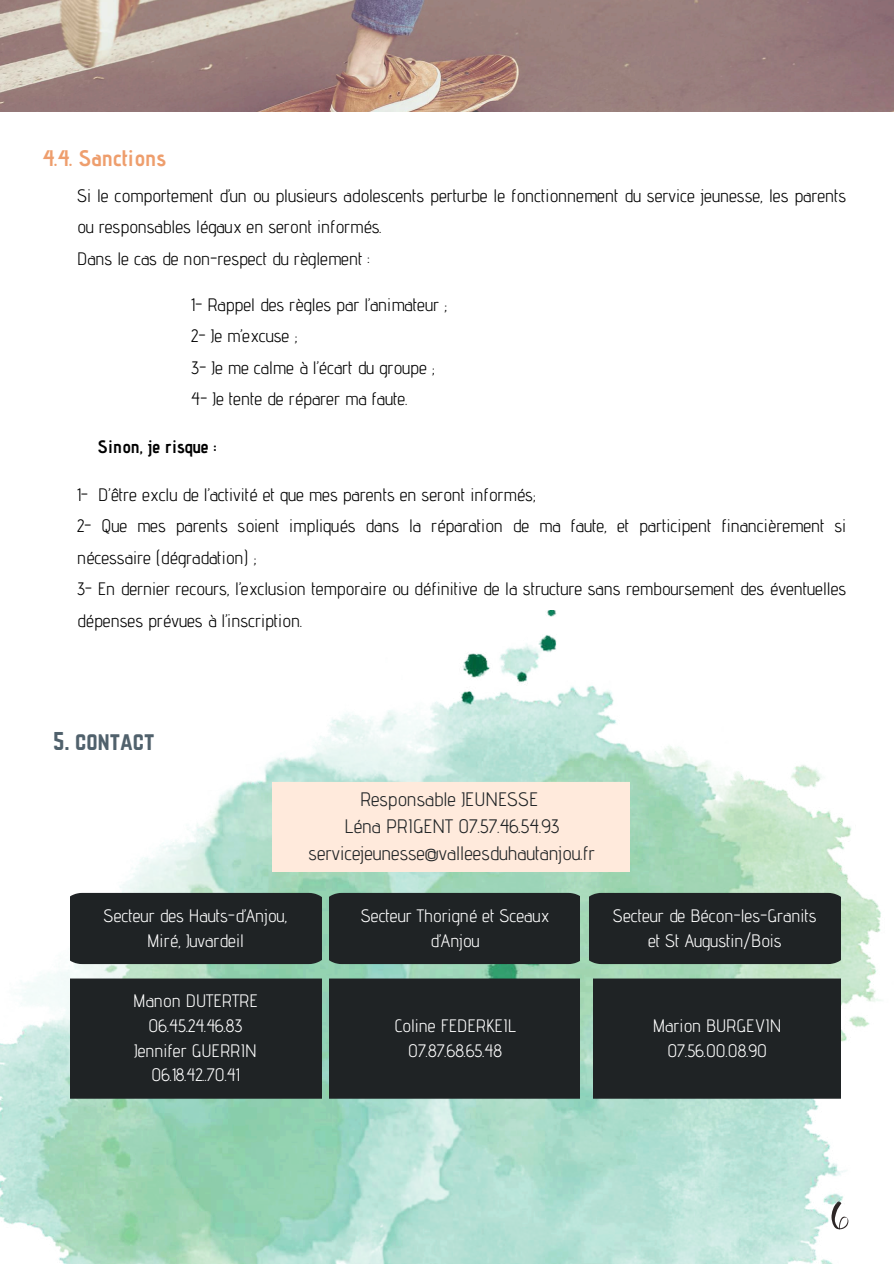
<style>
.page{position:relative;width:894px;height:1264px;background:#fff}
.page>*{position:absolute;margin:0;border:0;box-sizing:border-box;transform-origin:0 0}
.t1{font:700 22.5px "Advent Pro";color:#ee9e6d}
.t2{font:22.5px "Norwester";color:#50616c}
.t3{font:19.5px/27px "Advent Pro";color:#1f2325;text-align:center}
.t4{font:18px/31.5px "Advent Pro";color:#000}
.t5{font:18px/24.8px "Advent Pro";color:#fff;text-align:center}
.t6{font:700 18px "Advent Pro";color:#000}
</style>
<div class="page">
<img style="left:0;top:0;width:893px;height:112px">
<img style="left:0;top:610px;width:881px;height:653px">
<div style="left:273px;top:782px;width:356px;height:90px;background:#ffeadc"></div>
<div style="left:330px;top:978px;width:249px;height:120px;background:#1f2325"></div>
<div style="left:70px;top:978px;width:251px;height:120px;background:#1f2325"></div>
<div style="left:593px;top:978px;width:247px;height:120px;background:#1f2325"></div>
<div style="left:330px;top:892px;width:249px;height:72px;background:#1f2325"></div>
<div style="left:70px;top:892px;width:251px;height:72px;background:#1f2325"></div>
<div style="left:589px;top:892px;width:251px;height:72px;background:#1f2325"></div>
<p class="t1" style="left:43px;top:144px;width:125px">4.4. Sanctions</p>
<p class="t4" style="left:77px;top:179px;width:770px">Si le comportement d’un ou plusieurs adolescents perturbe le fonctionnement du service jeunesse, les parents ou responsables légaux en seront informés.<br>Dans le cas de non-respect du règlement :</p>
<p class="t4" style="left:191px;top:288px;width:257px">1- Rappel des règles par l’animateur ;<br>2- Je m’excuse ;<br>3- Je me calme à l’écart du groupe ;<br>4- Je tente de réparer ma faute.</p>
<p class="t6" style="left:98px;top:436px;width:120px">Sinon, je risque :</p>
<p class="t4" style="left:77px;top:478px;width:770px">1- D’être exclu de l’activité et que mes parents en seront informés;<br>2- Que mes parents soient impliqués dans la réparation de ma faute, et participent financièrement si nécessaire (dégradation) ;<br>3- En dernier recours, l’exclusion temporaire ou définitive de la structure sans remboursement des éventuelles dépenses prévues à l’inscription.</p>
<p class="t2" style="left:53px;top:727px;width:103px">5. CONTACT</p>
<p class="t3" style="left:308px;top:785px;width:288px">Responsable JEUNESSE<br>Léna PRIGENT 07.57.46.54.93 servicejeunesse@valleesduhautanjou.fr</p>
<p class="t5" style="left:104px;top:902px;width:185px">Secteur des Hauts-d’Anjou,<br>Miré, Juvardeil</p>
<p class="t5" style="left:612px;top:902px;width:205px">Secteur de Bécon-les-Granits et St Augustin/Bois</p>
<p class="t5" style="left:360px;top:902px;width:190px">Secteur Thorigné et Sceaux d’Anjou</p>
<p class="t5" style="left:133px;top:988px;width:126px">Manon DUTERTRE<br>06.45.24.46.83<br>Jennifer GUERRIN<br>06.18.42..70.41</p>
<p class="t5" style="left:394px;top:1012px;width:123px">Coline FEDERKEIL<br>07.87.68.65.48</p>
<p class="t5" style="left:652px;top:1012px;width:130px">Marion BURGEVIN<br>07.56.00.08.90</p>
</div>
